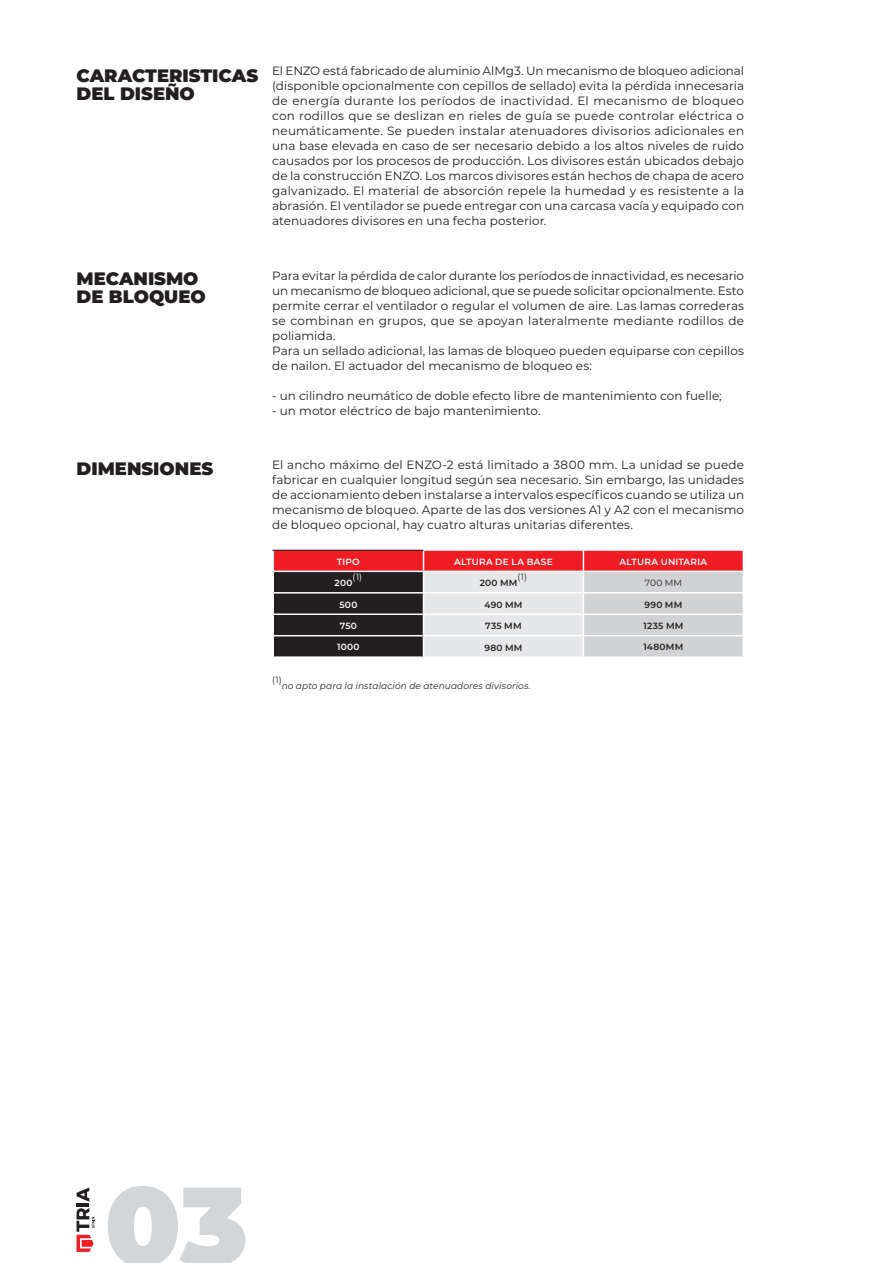
<style>
.page{position:relative;width:893px;height:1263px;background:#fff}
.page>*{position:absolute;margin:0;border:0;box-sizing:border-box;transform-origin:0 0}
.t1{font:900 110.7px "Montserrat";color:#d3d6d9}
.t2{font:900 18px/18px "Montserrat";color:#231f20}
.t3{font:12px/15px "Montserrat";letter-spacing:.005em;color:#231f20;text-align:justify}
.t4{font:italic 9px "Montserrat";letter-spacing:.01em;color:#231f20}
.t5{font:600 9px "Montserrat";letter-spacing:.025em;color:#fff}
.t6{font:600 9px "Montserrat";letter-spacing:.03em;color:#231f20}
.t7{font:9px "Montserrat";color:#231f20}
.t8{font:9px "Montserrat";color:#fff}
</style>
<div class="page">
<svg style="left:77px;top:1187px;width:18px;height:65px"></svg>
<svg style="left:273px;top:551px;width:470px;height:106px;background:#b48c8f"></svg>
<hr style="left:584px;top:571px;width:159px;height:1px;background:#fff">
<hr style="left:584px;top:592px;width:159px;height:1px;background:#fff">
<hr style="left:584px;top:613px;width:159px;height:2px;background:#fff">
<hr style="left:584px;top:635px;width:159px;height:1px;background:#fff">
<hr style="left:584px;top:656px;width:160px;height:2px;background:#fff">
<hr style="left:272px;top:550px;width:151px;height:1px;background:#231f20">
<p class="t2" style="left:77px;top:65px;width:183px">CARACTERISTICAS<br>DEL DISEÑO</p>
<p class="t3" style="left:272px;top:63px;width:474px">El ENZO está fabricado de aluminio AlMg3. Un mecanismo de bloqueo adicional (disponible opcionalmente con cepillos de sellado) evita la pérdida innecesaria de energía durante los períodos de inactividad. El mecanismo de bloqueo con rodillos que se deslizan en rieles de guía se puede controlar eléctrica o neumáticamente. Se pueden instalar atenuadores divisorios adicionales en una base elevada en caso de ser necesario debido a los altos niveles de ruido causados por los procesos de producción. Los divisores están ubicados debajo de la construcción ENZO. Los marcos divisores están hechos de chapa de acero galvanizado. El material de absorción repele la humedad y es resistente a la abrasión. El ventilador se puede entregar con una carcasa vacía y equipado con atenuadores divisores en una fecha posterior.</p>
<p class="t2" style="left:77px;top:269px;width:124px">MECANISMO</p>
<p class="t2" style="left:77px;top:287px;width:131px">DE BLOQUEO</p>
<p class="t3" style="left:272px;top:267px;width:473px">Para evitar la pérdida de calor durante los períodos de innactividad, es necesario un mecanismo de bloqueo adicional, que se puede solicitar opcionalmente. Esto permite cerrar el ventilador o regular el volumen de aire. Las lamas correderas se combinan en grupos, que se apoyan lateralmente mediante rodillos de poliamida.</p>
<p class="t3" style="left:272px;top:342px;width:473px">Para un sellado adicional, las lamas de bloqueo pueden equiparse con cepillos de nailon. El actuador del mecanismo de bloqueo es:</p>
<p class="t3" style="left:272px;top:387px;width:451px">- un cilindro neumático de doble efecto libre de mantenimiento con fuelle;</p>
<p class="t3" style="left:272px;top:402px;width:270px">- un motor eléctrico de bajo mantenimiento.</p>
<p class="t2" style="left:77px;top:458px;width:138px">DIMENSIONES</p>
<p class="t3" style="left:272px;top:456px;width:474px">El ancho máximo del ENZO-2 está limitado a 3800 mm. La unidad se puede fabricar en cualquier longitud según sea necesario. Sin embargo, las unidades de accionamiento deben instalarse a intervalos específicos cuando se utiliza un mecanismo de bloqueo. Aparte de las dos versiones A1 y A2 con el mecanismo de bloqueo opcional, hay cuatro alturas unitarias diferentes.</p>
<p class="t5" style="left:337px;top:555px;width:24px">TIPO</p>
<p class="t5" style="left:454px;top:555px;width:100px">ALTURA DE LA BASE</p>
<p class="t5" style="left:620px;top:555px;width:89px">ALTURA UNITARIA</p>
<p class="t5" style="left:335px;top:576px;width:19px">200</p>
<p class="t8" style="left:353px;top:571px;width:11px">(1)</p>
<p class="t7" style="left:518px;top:571px;width:11px">(1)</p>
<p class="t7" style="left:645px;top:577px;width:39px">700 MM</p>
<p class="t6" style="left:480px;top:577px;width:39px">200 MM</p>
<p class="t5" style="left:339px;top:598px;width:20px">500</p>
<p class="t6" style="left:484px;top:598px;width:40px">490 MM</p>
<p class="t6" style="left:644px;top:598px;width:39px">990 MM</p>
<p class="t5" style="left:340px;top:619px;width:19px">750</p>
<p class="t6" style="left:485px;top:620px;width:38px">735 MM</p>
<p class="t6" style="left:643px;top:619px;width:41px">1235 MM</p>
<p class="t5" style="left:337px;top:641px;width:24px">1000</p>
<p class="t6" style="left:484px;top:641px;width:40px">980 MM</p>
<p class="t6" style="left:643px;top:641px;width:41px">1480MM</p>
<p class="t7" style="left:272px;top:673px;width:11px">(1)</p>
<p class="t4" style="left:282px;top:679px;width:251px">no apto para la instalación de atenuadores divisorios.</p>
<h1 class="t1" style="left:105px;top:1143px;width:145px">03</h1>
</div>
